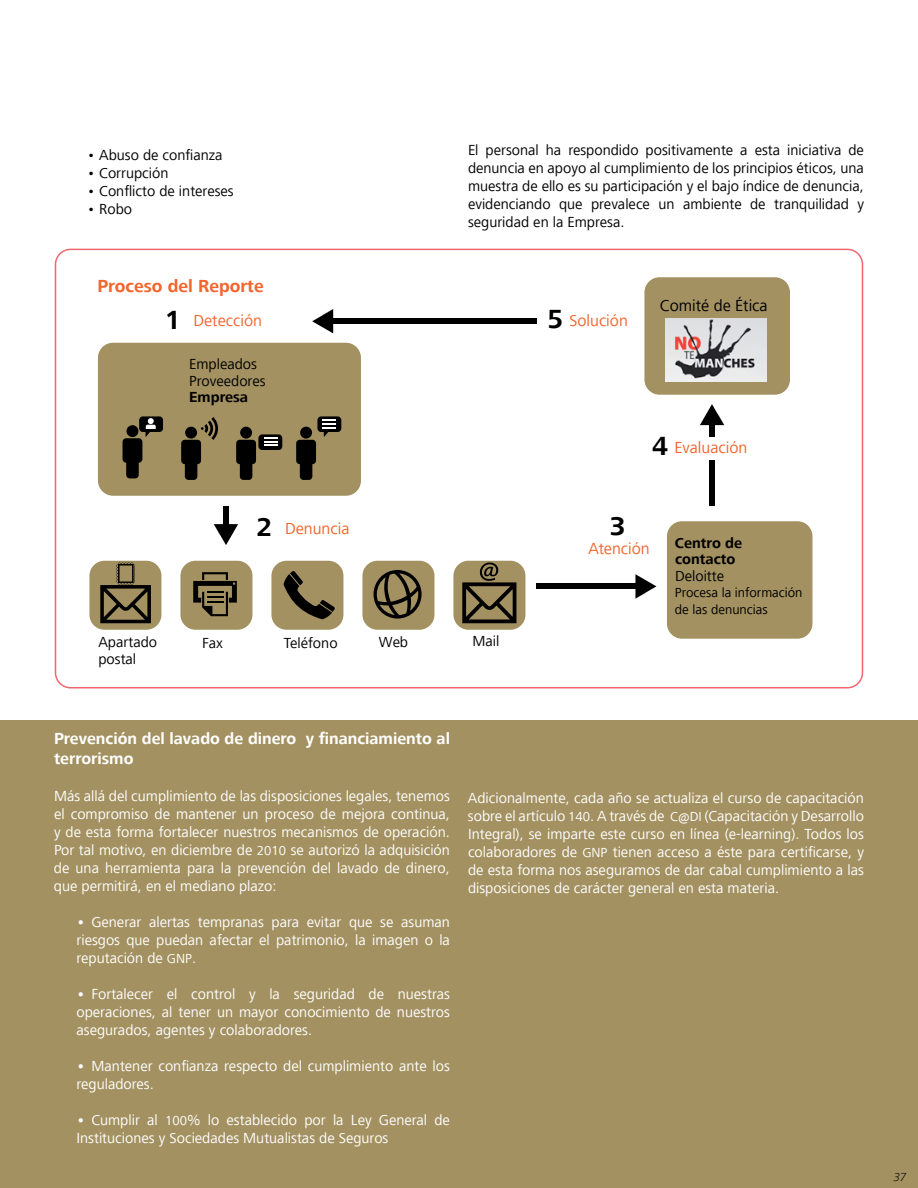
<style>
.page{position:relative;width:918px;height:1188px;background:#fff}
.page>*{position:absolute;margin:0;border:0;box-sizing:border-box;transform-origin:0 0}
.t1{font:700 27px "Frutiger Next LT";color:#000}
.t2{font:700 18px "Frutiger Next LT";color:#f2652c}
.t3{font:700 16.5px/19.8px "Frutiger Next LT";color:#fff}
.t4{font:16.5px "Frutiger Next LT";color:#f2652c}
.t5{font:16.5px "Frutiger Next LT";color:#000}
.t6{font:15px/18px "Frutiger Next LT";color:#fff;text-align:justify}
.t7{font:15px/18px "Frutiger Next LT";color:#000}
.t8{font:700 15px/16.5px "Frutiger Next LT";color:#000}
.t9{font:13.5px/16.5px "Frutiger Next LT";color:#000}
.t10{font:italic 300 12px "Frutiger Next LT";color:#000}
.s1{font-size:13.5px}
.s2{font-weight:700}
</style>
<div class="page">
<div style="left:1px;top:721px;width:917px;height:467px;background:#a39161"></div>
<svg style="left:55px;top:249px;width:808px;height:440px"></svg>
<div style="left:333px;top:319px;width:204px;height:5px;background:#000"></div>
<svg style="left:312px;top:309px;width:21px;height:24px"></svg>
<div style="left:537px;top:584px;width:106px;height:5px;background:#000"></div>
<svg style="left:635px;top:574px;width:21px;height:24px"></svg>
<div style="left:709px;top:418px;width:6px;height:88px;background:#000"></div>
<svg style="left:700px;top:404px;width:24px;height:21px"></svg>
<div style="left:223px;top:506px;width:6px;height:26px;background:#000"></div>
<svg style="left:214px;top:524px;width:24px;height:21px"></svg>
<svg style="left:236px;top:440px;width:20px;height:40px"></svg>
<div style="left:240px;top:427px;width:12px;height:12px;background:#000;border-radius:50%"></div>
<svg style="left:181px;top:417px;width:37px;height:63px;background:#63583b"></svg>
<svg style="left:193px;top:572px;width:44px;height:44px;background:#63583a"></svg>
<svg style="left:284px;top:571px;width:51px;height:48px;background:#6e6241"></svg>
<svg style="left:374px;top:570px;width:48px;height:49px;background:#655a3c"></svg>
<div style="left:258px;top:434px;width:24px;height:16px;background:#000;border-radius:4px"></div>
<svg style="left:264px;top:437px;width:14px;height:9px"></svg>
<svg style="left:296px;top:416px;width:45px;height:64px;background:#695e41"></svg>
<svg style="left:123px;top:416px;width:40px;height:62px;background:#5f553b"></svg>
<div style="left:616px;top:437px;width:126px;height:22px;background:#fff"></div>
<svg style="left:462px;top:563px;width:54px;height:60px;background:#685c3e"></svg>
<svg style="left:100px;top:563px;width:51px;height:60px;background:#6b5f40"></svg>
<img style="left:665px;top:318px;width:101px;height:63px">
<p class="t7" style="left:87px;top:146px;width:137px">• Abuso de confianza</p>
<p class="t7" style="left:87px;top:164px;width:83px">• Corrupción</p>
<p class="t7" style="left:87px;top:182px;width:148px">• Conflicto de intereses</p>
<p class="t7" style="left:87px;top:200px;width:47px">• Robo</p>
<p class="t7" style="left:468px;top:141px;width:398px;text-align:justify">El personal ha respondido positivamente a esta iniciativa de denuncia en apoyo al cumplimiento de los principios éticos, una muestra de ello es su participación y el bajo índice de denuncia, evidenciando que prevalece un ambiente de tranquilidad y seguridad en la Empresa.</p>
<p class="t2" style="left:97px;top:276px;width:168px">Proceso del Reporte</p>
<p class="t4" style="left:193px;top:311px;width:70px">Detección</p>
<p class="t4" style="left:570px;top:311px;width:60px">Solución</p>
<h1 class="t1" style="left:548px;top:304px;width:17px">5</h1>
<h1 class="t1" style="left:165px;top:305px;width:17px">1</h1>
<p class="t7" style="left:189px;top:356px;width:78px;line-height:16.5px">Empleados<br>Proveedores</p>
<p class="t8" style="left:189px;top:389px;width:60px">Empresa</p>
<p class="t5" style="left:660px;top:296px;width:109px">Comité de Ética</p>
<h1 class="t1" style="left:652px;top:431px;width:17px">4</h1>
<p class="t4" style="left:674px;top:438px;width:74px">Evaluación</p>
<h1 class="t1" style="left:257px;top:512px;width:17px">2</h1>
<h1 class="t1" style="left:610px;top:511px;width:17px">3</h1>
<p class="t4" style="left:285px;top:519px;width:66px">Denuncia</p>
<p class="t7" style="left:98px;top:634px;width:60px;line-height:16.5px">Apartado postal</p>
<p class="t7" style="left:379px;top:633px;width:31px">Web</p>
<p class="t7" style="left:472px;top:632px;width:28px">Mail</p>
<p class="t7" style="left:202px;top:634px;width:22px">Fax</p>
<p class="t7" style="left:284px;top:634px;width:55px">Teléfono</p>
<p class="t4" style="left:589px;top:540px;width:63px">Atención</p>
<p class="t8" style="left:675px;top:535px;width:69px">Centro de contacto</p>
<p class="t7" style="left:675px;top:567px;width:51px">Deloitte</p>
<p class="t9" style="left:675px;top:585px;width:129px">Procesa la información de las denuncias</p>
<p class="t3" style="left:54px;top:729px;width:398px">Prevención del lavado de dinero y financiamiento al terrorismo</p>
<p class="t6" style="left:54px;top:788px;width:398px">Más allá del cumplimiento de las disposiciones legales, tenemos el compromiso de mantener un proceso de mejora continua, y de esta forma fortalecer nuestros mecanismos de operación.<br>Por tal motivo, en diciembre de <span class="s1">2010</span> se autorizó la adquisición de una herramienta para la prevención del lavado de dinero, que permitirá, en el mediano plazo:</p>
<p class="t6" style="left:76px;top:914px;width:375px"><span class="s2">•</span> Generar alertas tempranas para evitar que se asuman riesgos que puedan afectar el patrimonio, la imagen o la reputación de <span class="s1">GNP</span>.</p>
<p class="t6" style="left:76px;top:986px;width:375px"><span class="s2">•</span> Fortalecer el control y la seguridad de nuestras operaciones, al tener un mayor conocimiento de nuestros asegurados, agentes y colaboradores.</p>
<p class="t6" style="left:76px;top:1058px;width:375px"><span class="s2">•</span> Mantener confianza respecto del cumplimiento ante los reguladores.</p>
<p class="t6" style="left:76px;top:1112px;width:375px"><span class="s2">•</span> Cumplir al <span class="s1">100</span>% lo establecido por la Ley General de<br>Instituciones y Sociedades Mutualistas de Seguros</p>
<p class="t6" style="left:468px;top:789px;width:398px">Adicionalmente, cada año se actualiza el curso de capacitación sobre el artículo <span class="s1">140</span>. A través de <span class="s1">C</span>@<span class="s1">DI</span> (Capacitación y Desarrollo Integral), se imparte este curso en línea (e-learning). Todos los colaboradores de <span class="s1">GNP</span> tienen acceso a éste para certificarse, y de esta forma nos aseguramos de dar cabal cumplimiento a las disposiciones de carácter general en esta materia.</p>
<p class="t10" style="left:894px;top:1170px;width:14px">37</p>
</div>
